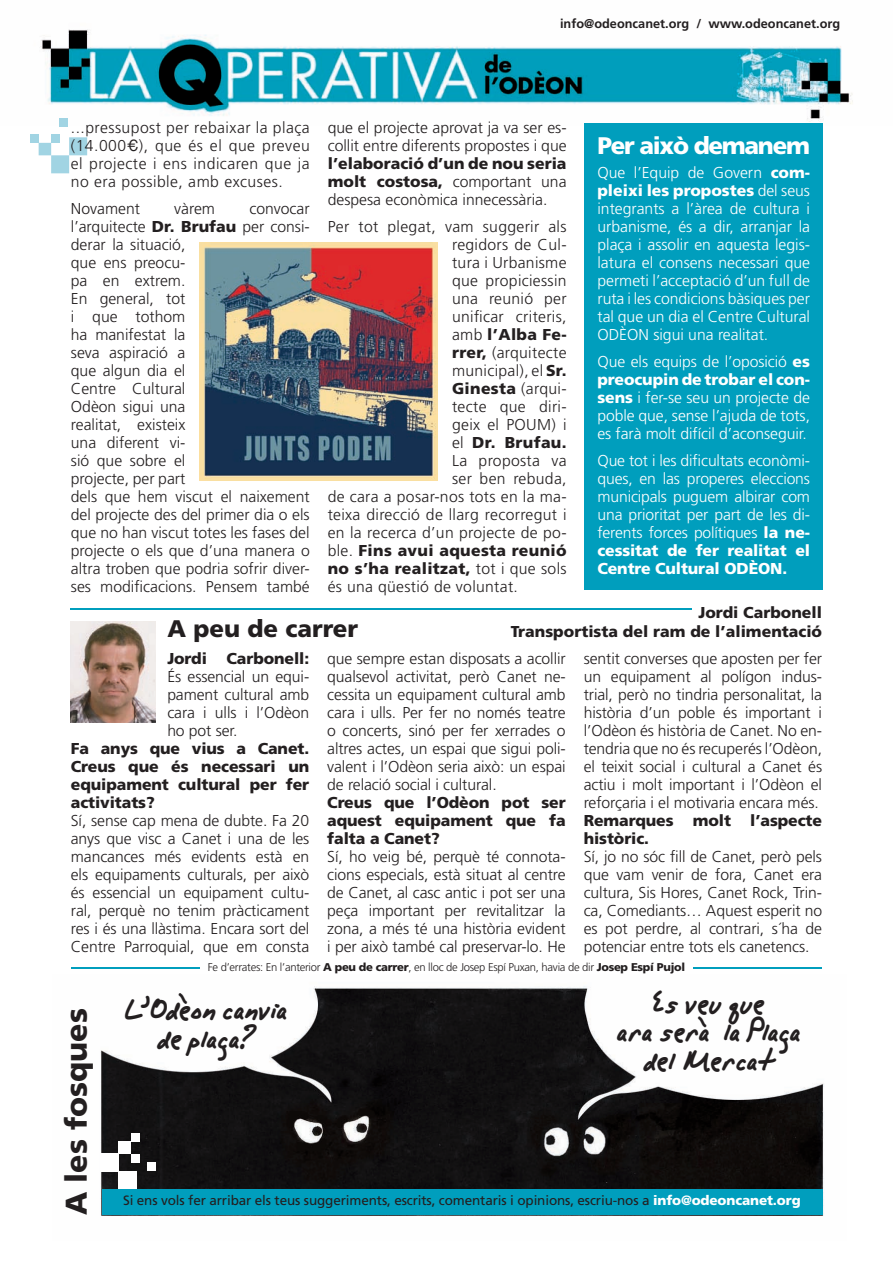
<style>
.page{position:relative;width:893px;height:1263px;background:#fff}
.page>*{position:absolute;margin:0;border:0;box-sizing:border-box;transform-origin:0 0}
.t1{font:43.5px "Alpha Mack AOE";color:#231f20}
.t2{font:900 30px "Frutiger";color:#231f20}
.t3{font:900 24px "Frutiger";letter-spacing:-.055em;color:#fff}
.t4{font:900 24px "Frutiger";color:#231f20}
.t5{font:300 15.75px/18px "Frutiger";color:#231f20;text-align:justify}
.t6{font:300 15.75px/18px "Frutiger";letter-spacing:-.005em;color:#fff;text-align:justify}
.t7{font:300 15.75px "Frutiger";letter-spacing:.02em;color:#231f20}
.t8{font:900 15.75px/18px "Frutiger";letter-spacing:-.005em;color:#231f20;text-align:justify}
.t9{font:900 15.75px "Frutiger";letter-spacing:.02em;color:#231f20}
.t10{font:13.5px "Frutiger";letter-spacing:-.01em;color:#231f20}
.t11{font:700 12.75px "Frutiger";color:#231f20}
.t12{font:300 11.25px "Frutiger";letter-spacing:-.025em;color:#231f20}
.s1{font-family:"Helvetica";font-weight:400}
.s2{font-weight:900}
.s3{font-weight:300}
.s4{font-weight:900;color:#fff}
</style>
<div class="page">
<img style="left:100px;top:986px;width:724px;height:230px">
<hr style="left:694px;top:967px;width:128px;height:2px;background:#009ebd">
<div style="left:119px;top:1172px;width:18px;height:18px;background:#fff"></div>
<div style="left:101px;top:1154px;width:18px;height:18px;background:#fff"></div>
<div style="left:119px;top:1141px;width:12px;height:13px;background:#fff"></div>
<div style="left:131px;top:1133px;width:8px;height:8px;background:#fff"></div>
<div style="left:131px;top:1154px;width:8px;height:8px;background:#fff"></div>
<div style="left:147px;top:1162px;width:9px;height:8px;background:#fff"></div>
<div style="left:102px;top:1189px;width:720px;height:26px;background:#009ebd"></div>
<img style="left:40px;top:29px;width:813px;height:96px">
<img style="left:71px;top:621px;width:85px;height:101px">
<hr style="left:71px;top:608px;width:621px;height:2px;background:#009ebd">
<svg style="left:39px;top:137px;width:48px;height:36px"></svg>
<div style="left:30px;top:135px;width:9px;height:8px;background:#a1d4e3"></div>
<div style="left:51px;top:135px;width:8px;height:8px;background:#a1d4e3"></div>
<svg style="left:59px;top:118px;width:9px;height:9px"></svg>
<div style="left:584px;top:123px;width:238px;height:467px;background:#009ebd"></div>
<img style="left:200px;top:243px;width:238px;height:238px">
<hr style="left:71px;top:967px;width:128px;height:2px;background:#009ebd">
<p class="t11" style="left:560px;top:16px;width:282px">info@odeoncanet.org / www.odeoncanet.org</p>
<p class="t5" style="left:71px;top:118px;width:240px">...pressupost per rebaixar la plaça (14.000<span class="s1">€</span>), que és el que preveu el projecte i ens indicaren que ja no era possible, amb excuses.</p>
<p class="t5" style="left:71px;top:199px;width:71px">Novament</p>
<p class="t5" style="left:174px;top:199px;width:42px">vàrem</p>
<p class="t5" style="left:71px;top:199px;width:240px;text-align:left;text-indent:178px">convocar l’arquitecte <span class="s2">Dr. Brufau</span> per consi&shy;derar la situació,<br>que ens preocu-<br>pa en extrem.<br>En general, tot<br>i que tothom<br>ha manifestat la<br>seva aspiració a<br>que algun dia el<br>Centre Cultural<br>Odèon sigui una<br>realitat, existeix<br>una diferent vi-<br>sió que sobre el<br>projecte, per part<br>dels que hem viscut el naixement del projecte des del primer dia o els que no han viscut totes les fases del projecte o els que d’una manera o altra troben que podria sofrir diver&shy;ses modificacions. Pensem també</p>
<p class="t5" style="left:328px;top:118px;width:240px">que el projecte aprovat ja va ser es&shy;collit entre diferents propostes i que</p>
<p class="t5" style="left:328px;top:154px;width:240px"><span class="s2">l’elaboració d’un de nou seria molt costosa,</span> comportant una despesa econòmica innecessària.</p>
<p class="t7" style="left:328px;top:217px;width:240px">Per tot plegat, vam suggerir als</p>
<p class="t7" style="left:452px;top:235px;width:116px">regidors de Cul-</p>
<p class="t7" style="left:452px;top:253px;width:116px">tura i Urbanisme</p>
<p class="t7" style="left:452px;top:271px;width:116px">que propiciessin</p>
<p class="t7" style="left:452px;top:289px;width:116px">una reunió per</p>
<p class="t7" style="left:452px;top:307px;width:116px">unificar criteris,</p>
<p class="t8" style="left:452px;top:325px;width:116px"><span class="s3">amb</span> l’Alba Fe-</p>
<p class="t7" style="left:452px;top:343px;width:116px"><span class="s2">rrer,</span> (arquitecte</p>
<p class="t7" style="left:452px;top:361px;width:116px">municipal), el <span class="s2">Sr.</span></p>
<p class="t9" style="left:452px;top:379px;width:116px">Ginesta <span class="s3">(arqui-</span></p>
<p class="t7" style="left:452px;top:397px;width:116px">tecte que diri-</p>
<p class="t7" style="left:452px;top:415px;width:116px">geix el POUM) i</p>
<p class="t9" style="left:452px;top:433px;width:116px"><span class="s3">el</span> Dr. Brufau.</p>
<p class="t7" style="left:452px;top:451px;width:116px">La proposta va</p>
<p class="t7" style="left:452px;top:469px;width:116px">ser ben rebuda,</p>
<p class="t7" style="left:328px;top:487px;width:240px">de cara a posar-nos tots en la ma-</p>
<p class="t7" style="left:328px;top:505px;width:240px">teixa direcció de llarg recorregut i</p>
<p class="t7" style="left:328px;top:523px;width:240px">en la recerca d’un projecte de po-</p>
<p class="t9" style="left:328px;top:541px;width:240px"><span class="s3">ble.</span> Fins avui aquesta reunió</p>
<p class="t9" style="left:328px;top:559px;width:240px">no s’ha realitzat, <span class="s3">tot i que sols</span></p>
<p class="t7" style="left:328px;top:577px;width:192px">és una qüestió de voluntat.</p>
<h3 class="t3" style="left:597px;top:131px;width:214px">Per això demanem</h3>
<p class="t6" style="left:597px;top:163px;width:214px">Que l’Equip de Govern <span class="s2">com&shy;pleixi les propostes</span> del seus integrants a l’àrea de cultura i urbanisme, és a dir, arranjar la plaça i assolir en aquesta legis&shy;latura el consens necessari que permeti l’acceptació d’un full de ruta i les condicions bàsiques per tal que un dia el Centre Cultural ODÈON sigui una realitat.</p>
<p class="t6" style="left:597px;top:352px;width:214px">Que els equips de l’oposició <span class="s2">es preocupin de trobar el con&shy;sens</span> i fer-se seu un projecte de poble que, sense l’ajuda de tots, es farà molt difícil d’aconseguir.</p>
<p class="t6" style="left:597px;top:451px;width:214px">Que tot i les dificultats econòmi&shy;ques, en las properes eleccions municipals puguem albirar com una prioritat per part de les di&shy;ferents forces polítiques <span class="s2">la ne&shy;cessitat de fer realitat el Centre Cultural ODÈON.</span></p>
<p class="t8" style="left:511px;top:603px;width:313px;line-height:18.8px;text-align:right">Jordi Carbonell<br>Transportista del ram de l’alimentació</p>
<h3 class="t4" style="left:167px;top:614px;width:192px">A peu de carrer</h3>
<p class="t8" style="left:167px;top:649px;width:143px">Jordi Carbonell:</p>
<p class="t5" style="left:167px;top:667px;width:143px">És essencial un equi&shy;pament cultural amb cara i ulls i l’Odèon ho pot ser.</p>
<p class="t8" style="left:71px;top:739px;width:240px">Fa anys que vius a Canet.<br>Creus que és necessari un equipament cultural per fer activitats?</p>
<p class="t5" style="left:71px;top:811px;width:240px">Sí, sense cap mena de dubte. Fa 20 anys que visc a Canet i una de les mancances més evidents està en els equipaments culturals, per això és essencial un equipament cultu&shy;ral, perquè no tenim pràcticament res i és una llàstima. Encara sort del Centre Parroquial, que em consta</p>
<p class="t5" style="left:584px;top:649px;width:240px">sentit converses que aposten per fer un equipament al polígon indus&shy;trial, però no tindria personalitat, la història d’un poble és important i l’Odèon és història de Canet. No en&shy;tendria que no és recuperés l’Odèon, el teixit social i cultural a Canet és actiu i molt important i l’Odèon el reforçaria i el motivaria encara més.</p>
<p class="t8" style="left:584px;top:811px;width:240px">Remarques molt l’aspecte històric.</p>
<p class="t5" style="left:584px;top:847px;width:240px">Sí, jo no sóc fill de Canet, però pels que vam venir de fora, Canet era cultura, Sis Hores, Canet Rock, Trin&shy;ca, Comediants… Aquest esperit no es pot perdre, al contrari, s´ha de potenciar entre tots els canetencs.</p>
<p class="t5" style="left:327px;top:649px;width:240px">que sempre estan disposats a acollir qualsevol activitat, però Canet ne&shy;cessita un equipament cultural amb cara i ulls. Per fer no només teatre o concerts, sinó per fer xerrades o altres actes, un espai que sigui poli&shy;valent i l’Odèon seria això: un espai de relació social i cultural.</p>
<p class="t8" style="left:327px;top:793px;width:240px">Creus que l’Odèon pot ser aquest equipament que fa falta a Canet?</p>
<p class="t5" style="left:327px;top:847px;width:240px">Sí, ho veig bé, perquè té connota&shy;cions especials, està situat al centre de Canet, al casc antic i pot ser una peça important per revitalitzar la zona, a més té una història evident i per això també cal preservar-lo. He</p>
<h2 class="t2" style="left:58px;top:1215px;width:208px;rotate:-90deg">A les fosques</h2>
<p class="t12" style="left:208px;top:960px;width:479px">Fe d’errates: En l’anterior <span class="s2">A peu de carrer</span>, en lloc de Josep Espí Puxan, havia de dir <span class="s2">Josep Espí Pujol</span></p>
<h1 class="t1" style="left:125px;top:984px;width:165px">L’Odèon canvia</h1>
<h1 class="t1" style="left:157px;top:1012px;width:100px">de plaça?</h1>
<h1 class="t1" style="left:654px;top:977px;width:113px">Es veu que</h1>
<h1 class="t1" style="left:617px;top:1006px;width:186px">ara serà la Plaça</h1>
<h1 class="t1" style="left:644px;top:1034px;width:133px">del Mercat</h1>
<p class="t10" style="left:123px;top:1193px;width:679px">Si ens vols fer arribar els teus suggeriments, escrits, comentaris i opinions, escriu-nos a <span class="s4">info@odeoncanet.org</span></p>
</div>
